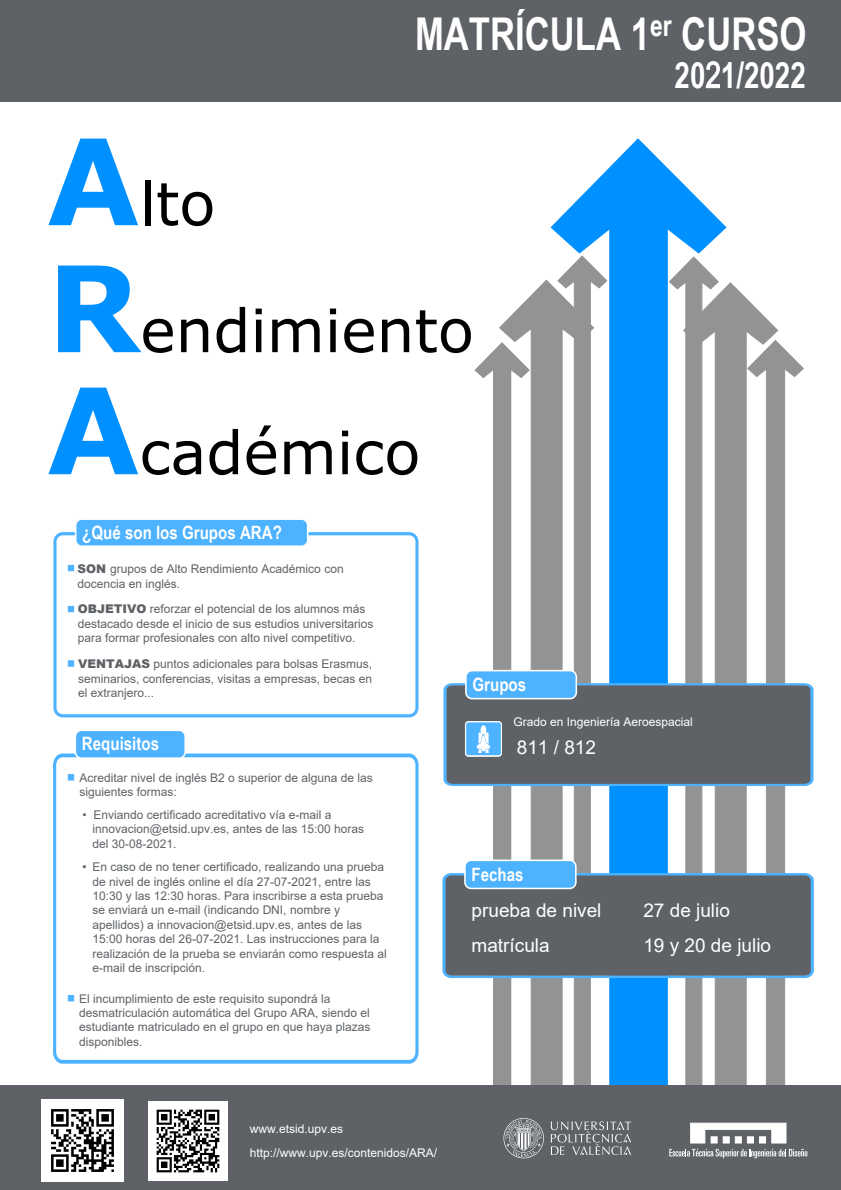
<style>
.page{position:relative;width:841px;height:1190px;background:#fff}
.page>*{position:absolute;margin:0;border:0;box-sizing:border-box;transform-origin:0 0}
.t1{font:59.6px/127px "Verdana";color:#000}
.t2{font:700 45.2px "Arial Narrow";color:#fff;scale:.94 1}
.t3{font:700 36.2px "Arial Narrow";color:#fff;scale:.94 1}
.t4{font:19px/35.1px "Arial";color:#fff}
.t5{font:700 18.4px "Arial Narrow";color:#fff}
.t6{font:12px/14.4px "Arial";color:#5e6266}
.t7{font:12px/23.6px "Arial";color:#fff}
.t8{font:12px "Helvetica";color:#5e6266}
.s1{font-weight:400}
.s2{font-weight:700;font-size:119.1px;color:#0090ff}
.s3{font-weight:900}
</style>
<div class="page">
<div style="left:0;top:0;width:841px;height:102px;background:#5e6266"></div>
<svg style="left:550px;top:138px;width:177px;height:947px"></svg>
<svg style="left:683px;top:282px;width:96px;height:803px"></svg>
<svg style="left:499px;top:279px;width:95px;height:806px"></svg>
<svg style="left:747px;top:340px;width:57px;height:745px"></svg>
<svg style="left:474px;top:342px;width:56px;height:743px"></svg>
<div style="left:0;top:1085px;width:841px;height:105px;background:#5e6266"></div>
<img style="left:148px;top:1101px;width:80px;height:80px">
<img style="left:42px;top:1100px;width:82px;height:82px">
<svg style="left:669px;top:1122px;width:138px;height:36px"></svg>
<div style="left:53px;top:532px;width:366px;height:185px;border:3px solid #4db2ff;border-radius:8px"></div>
<div style="left:76px;top:519px;width:232px;height:27px;background:#4db2ff;border-radius:6px"></div>
<div style="left:75px;top:518px;width:233px;height:29px;border:2px solid #fff;border-radius:6px"></div>
<svg style="left:53px;top:753px;width:366px;height:311px"></svg>
<div style="left:75px;top:730px;width:110px;height:28px;background:#4db2ff;border-radius:6px"></div>
<div style="left:75px;top:730px;width:111px;height:29px;border:2px solid #fff;border-radius:6px"></div>
<svg style="left:68px;top:774px;width:6px;height:7px"></svg>
<svg style="left:68px;top:995px;width:6px;height:6px"></svg>
<svg style="left:68px;top:565px;width:6px;height:6px"></svg>
<svg style="left:68px;top:606px;width:6px;height:6px"></svg>
<svg style="left:68px;top:660px;width:6px;height:7px"></svg>
<div style="left:466px;top:671px;width:110px;height:28px;background:#4db2ff;border-radius:6px"></div>
<div style="left:465px;top:670px;width:112px;height:29px;border:2px solid #fff;border-radius:6px"></div>
<svg style="left:443px;top:682px;width:371px;height:105px;background:#60707c"></svg>
<svg style="left:442px;top:872px;width:372px;height:107px;background:#5f6971"></svg>
<div style="left:465px;top:860px;width:111px;height:28px;background:#4db2ff;border-radius:6px"></div>
<div style="left:464px;top:860px;width:113px;height:29px;border:2px solid #fff;border-radius:6px"></div>
<svg style="left:504px;top:1118px;width:40px;height:40px;background:#8a8d90"></svg>
<svg style="left:551px;top:1121px;width:80px;height:34px;background:#797c80"></svg>
<h2 class="t2" style="left:415px;top:0;width:418px">MATRÍCULA 1<sup>er</sup> CURSO</h2>
<h3 class="t3" style="left:675px;top:47px;width:141px">20<span class="s1">2</span>1/2022</h3>
<h1 class="t1" style="left:47px;top:139px;width:429px"><span class="s2">A</span>lto<br><span class="s2">R</span>endimiento</h1>
<h1 class="t1" style="left:47px;top:388px;width:375px"><span class="s2">A</span>cadémico</h1>
<h3 class="t5" style="left:82px;top:519px;width:201px">¿Qué son los Grupos ARA?</h3>
<p class="t6" style="left:78px;top:562px;width:268px"><span class="s3">SON</span> grupos de Alto Rendimiento Académico con docencia en inglés.</p>
<p class="t6" style="left:78px;top:602px;width:297px"><span class="s3">OBJETIVO</span> reforzar el potencial de los alumnos más destacado desde el inicio de sus estudios universitarios para formar profesionales con alto nivel competitivo.</p>
<p class="t6" style="left:78px;top:657px;width:296px;text-align:justify"><span class="s3">VENTAJAS</span> puntos adicionales para bolsas Erasmus, seminarios, conferencias, visitas a empresas, becas en el extranjero...</p>
<h3 class="t5" style="left:82px;top:730px;width:79px">Requisitos</h3>
<p class="t6" style="left:80px;top:770px;width:295px">Acreditar nivel de inglés B2 o superior de alguna de las siguientes formas:</p>
<p class="t6" style="left:93px;top:807px;width:273px;text-indent:-10px">• Enviando certificado acreditativo vía e-mail a innovacion@etsid.upv.es, antes de las 15:00 horas del 30-08-2021.</p>
<p class="t6" style="left:93px;top:860px;width:296px">En caso de no tener certificado, realizando una prueba de nivel de inglés online el día 27-07-2021, entre las 10:30 y las 12:30 horas. Para inscribirse a esta prueba se enviará un e-mail (indicando DNI, nombre y apellidos) a innovacion@etsid.upv.es, antes de las 15:00 horas del 26-07-2021. Las instrucciones para la realización de la prueba se enviarán como respuesta al e-mail de inscripción.</p>
<p class="t6" style="left:79px;top:991px;width:293px">El incumplimiento de este requisito supondrá la desmatriculación automática del Grupo ARA, siendo el estudiante matriculado en el grupo en que haya plazas disponibles.</p>
<p class="t8" style="left:83px;top:859px;width:5px">•</p>
<p class="t7" style="left:250px;top:1117px;width:189px">www.etsid.upv.es http://www.upv.es/contenidos/ARA/</p>
<h3 class="t5" style="left:473px;top:670px;width:55px">Grupos</h3>
<p class="t7" style="left:514px;top:710px;width:181px">Grado en Ingeniería Aeroespacial</p>
<h3 class="t4" style="left:517px;top:730px;width:81px">811 / 812</h3>
<h3 class="t5" style="left:472px;top:860px;width:54px">Fechas</h3>
<h3 class="t4" style="left:472px;top:893px;width:131px">prueba de nivel matrícula</h3>
<h3 class="t4" style="left:643px;top:892px;width:129px">27 de julio<br>19 y 20 de julio</h3>
</div>
